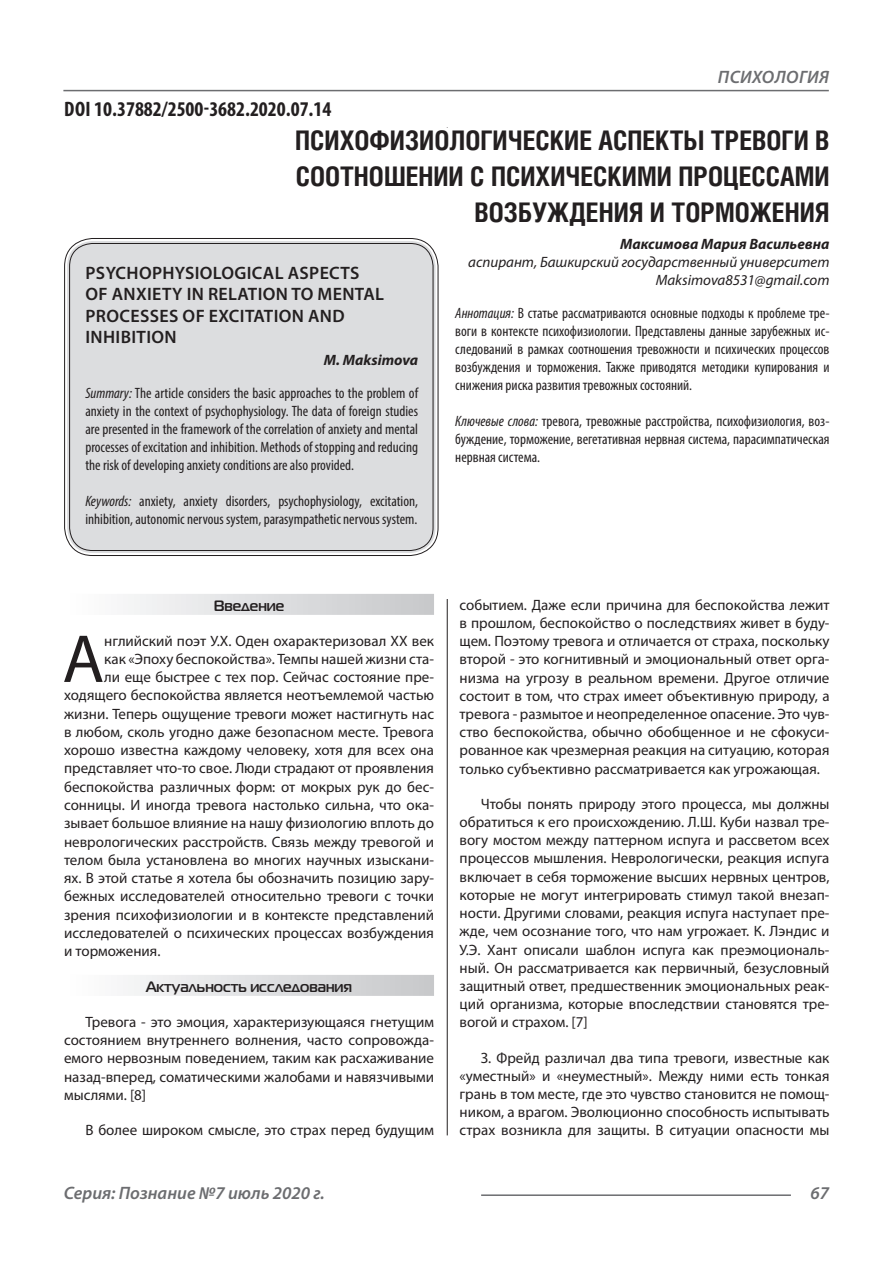
<style>
.page{position:relative;width:893px;height:1263px;background:#fff}
.page>*{position:absolute;margin:0;border:0;box-sizing:border-box;transform-origin:0 0}
.Статья_текст_первый{font:68.4px "Myriad Pro";color:#231f20}
.Статья_название{font:700 27px/36px "Helios Cond C";color:#231f20;text-align:right}
.ДОИ{font:700 condensed 21px "Myriad Pro";color:#231f20}
.Статья_название_англ{font:600 18px/21.6px "Myriad Pro";letter-spacing:.02em;color:#231f20}
.t1{font:italic 600 18px "Myriad Pro";color:#6c6d70}
.t2{font:italic 600 18px "Myriad Pro";letter-spacing:.02em;color:#6c6d70}
.Статья_текст{font:15px/18.1px "Myriad Pro";color:#231f20;text-align:justify}
.Статья_текст_первый-2{font:15px "Myriad Pro";color:#231f20}
.Статья_аннотация_тек{font:condensed 15px/18px "Myriad Pro";color:#231f20;text-align:justify}
.Статья_аннотация_анг{font:condensed 15px/18px "Myriad Pro";color:#231f20;text-align:justify}
.Статья_автор_инфо{font:italic 15px "Myriad Pro";color:#231f20}
.Статья_подзаголовок{font:700 15px "Magistral C";color:#231f20}
.Статья_автор_инфо-2{font:italic 700 15px "Myriad Pro";color:#231f20}
.Статья_автор_англ{font:italic 700 15px "Myriad Pro";color:#231f20}
.s1{font-style:italic}
</style>
<div class="page">
<hr style="left:447px;top:128px;width:1px;height:1007px;background:#231f20">
<hr style="left:63px;top:90px;width:766px;height:1px;background:#6c6d70">
<hr style="left:481px;top:1194px;width:310px;height:2px;background:#6c6d70">
<div style="left:443px;top:128px;width:11px;height:470px;background:#fff"></div>
<div style="left:67px;top:241px;width:369px;height:312px;background:#dcdddf;border-radius:26px"></div>
<div style="left:64px;top:238px;width:375px;height:318px;border:1px solid #231f20;border-radius:28px"></div>
<div style="left:69px;top:243px;width:365px;height:308px;border:1px solid #231f20;border-radius:23px"></div>
<div style="left:64px;top:594px;width:370px;height:21px;background:linear-gradient(to right,#fefeff,#c6c8ca)"></div>
<div style="left:64px;top:975px;width:370px;height:21px;background:linear-gradient(to right,#fefeff,#c6c8ca)"></div>
<p class="ДОИ" style="left:64px;top:96px;width:269px">DOI 10.37882/2500-3682.2020.07.14</p>
<p class="t2" style="left:718px;top:66px;width:113px">ПСИХОЛОГИЯ</p>
<p class="Статья_название" style="left:295px;top:122px;width:536px">ПСИХОФИЗИОЛОГИЧЕСКИЕ АСПЕКТЫ ТРЕВОГИ В<br>СООТНОШЕНИИ С ПСИХИЧЕСКИМИ ПРОЦЕССАМИ<br>ВОЗБУЖДЕНИЯ И ТОРМОЖЕНИЯ</p>
<p class="Статья_автор_инфо-2" style="left:620px;top:234px;width:211px">Максимова Мария Васильевна</p>
<p class="Статья_автор_инфо" style="left:468px;top:253px;width:363px">аспирант, Башкирский государственный университет</p>
<p class="Статья_автор_инфо" style="left:656px;top:271px;width:175px">Maksimova8531@gmail.com</p>
<p class="Статья_аннотация_тек" style="left:455px;top:304px;width:376px"><span class="s1">Аннотация:</span> В статье рассматриваются основные подходы к проблеме тре&shy;воги в контексте психофизиологии. Представлены данные зарубежных ис&shy;следований в рамках соотношения тревожности и психических процессов возбуждения и торможения. Также приводятся методики купирования и снижения риска развития тревожных состояний.</p>
<p class="Статья_аннотация_тек" style="left:455px;top:412px;width:376px"><span class="s1">Ключевые слова:</span> тревога, тревожные расстройства, психофизиология, воз&shy;буждение, торможение, вегетативная нервная система, парасимпатическая нервная система.</p>
<p class="Статья_название_англ" style="left:86px;top:261px;width:300px">PSYCHOPHYSIOLOGICAL ASPECTS<br>OF ANXIETY IN RELATION TO MENTAL<br>PROCESSES OF EXCITATION AND<br>INHIBITION</p>
<p class="Статья_автор_англ" style="left:324px;top:350px;width:96px">M. Maksimova</p>
<p class="Статья_аннотация_анг" style="left:85px;top:384px;width:334px"><span class="s1">Summary:</span> The article considers the basic approaches to the problem of anxiety in the context of psychophysiology. The data of foreign studies are presented in the framework of the correlation of anxiety and mental processes of excitation and inhibition. Methods of stopping and reducing the risk of developing anxiety conditions are also provided.</p>
<p class="Статья_аннотация_анг" style="left:85px;top:492px;width:334px"><span class="s1">Keywords:</span> anxiety, anxiety disorders, psychophysiology, excitation, inhibition, autonomic nervous system, parasympathetic nervous system.</p>
<p class="Статья_подзаголовок" style="left:214px;top:596px;width:72px">Введение</p>
<p class="Статья_текст_первый" style="left:62px;top:617px;width:43px">А</p>
<p class="Статья_текст_первый-2" style="left:104px;top:632px;width:331px">нглийский поэт У.Х. Оден охарактеризовал ХХ век</p>
<p class="Статья_текст_первый-2" style="left:104px;top:650px;width:331px">как «Эпоху беспокойства». Темпы нашей жизни ста-</p>
<p class="Статья_текст_первый-2" style="left:104px;top:668px;width:331px">ли еще быстрее с тех пор. Сейчас состояние пре-</p>
<p class="Статья_текст_первый-2" style="left:64px;top:686px;width:371px">ходящего беспокойства является неотъемлемой частью</p>
<p class="Статья_текст_первый-2" style="left:64px;top:704px;width:371px">жизни. Теперь ощущение тревоги может настигнуть нас</p>
<p class="Статья_текст_первый-2" style="left:64px;top:722px;width:371px">в любом, сколь угодно даже безопасном месте. Тревога</p>
<p class="Статья_текст_первый-2" style="left:64px;top:741px;width:371px">хорошо известна каждому человеку, хотя для всех она</p>
<p class="Статья_текст_первый-2" style="left:64px;top:759px;width:371px">представляет что-то свое. Люди страдают от проявления</p>
<p class="Статья_текст_первый-2" style="left:64px;top:777px;width:371px">беспокойства различных форм: от мокрых рук до бес-</p>
<p class="Статья_текст_первый-2" style="left:64px;top:796px;width:371px">сонницы. И иногда тревога настолько сильна, что ока-</p>
<p class="Статья_текст_первый-2" style="left:64px;top:814px;width:371px">зывает большое влияние на нашу физиологию вплоть до</p>
<p class="Статья_текст_первый-2" style="left:64px;top:832px;width:371px">неврологических расстройств. Связь между тревогой и</p>
<p class="Статья_текст_первый-2" style="left:64px;top:850px;width:371px">телом была установлена во многих научных изыскани-</p>
<p class="Статья_текст_первый-2" style="left:64px;top:869px;width:371px">ях. В этой статье я хотела бы обозначить позицию зару-</p>
<p class="Статья_текст_первый-2" style="left:64px;top:887px;width:371px">бежных исследователей относительно тревоги с точки</p>
<p class="Статья_текст_первый-2" style="left:64px;top:905px;width:371px">зрения психофизиологии и в контексте представлений</p>
<p class="Статья_текст_первый-2" style="left:64px;top:924px;width:371px">исследователей о психических процессах возбуждения</p>
<p class="Статья_текст_первый-2" style="left:64px;top:942px;width:98px">и торможения.</p>
<p class="Статья_подзаголовок" style="left:146px;top:977px;width:208px">Актуальность исследования</p>
<p class="Статья_текст" style="left:64px;top:1012px;width:371px;text-indent:21px">Тревога - это эмоция, характеризующаяся гнетущим состоянием внутреннего волнения, часто сопровожда&shy;емого нервозным поведением, таким как расхаживание назад-вперед, соматическими жалобами и навязчивыми мыслями. [8]</p>
<p class="Статья_текст" style="left:85px;top:1121px;width:350px">В более широком смысле, это страх перед будущим</p>
<p class="Статья_текст" style="left:460px;top:595px;width:371px">событием. Даже если причина для беспокойства лежит в прошлом, беспокойство о последствиях живет в буду&shy;щем. Поэтому тревога и отличается от страха, поскольку второй - это когнитивный и эмоциональный ответ орга&shy;низма на угрозу в реальном времени. Другое отличие состоит в том, что страх имеет объективную природу, а тревога - размытое и неопределенное опасение. Это чув&shy;ство беспокойства, обычно обобщенное и не сфокуси&shy;рованное как чрезмерная реакция на ситуацию, которая только субъективно рассматривается как угрожающая.</p>
<p class="Статья_текст" style="left:460px;top:794px;width:371px;text-indent:21px">Чтобы понять природу этого процесса, мы должны обратиться к его происхождению. Л.Ш. Куби назвал тре&shy;вогу мостом между паттерном испуга и рассветом всех процессов мышления. Неврологически, реакция испуга включает в себя торможение высших нервных центров, которые не могут интегрировать стимул такой внезап&shy;ности. Другими словами, реакция испуга наступает пре&shy;жде, чем осознание того, что нам угрожает. К. Лэндис и У.Э. Хант описали шаблон испуга как преэмоциональ&shy;ный. Он рассматривается как первичный, безусловный защитный ответ, предшественник эмоциональных реак&shy;ций организма, которые впоследствии становятся тре&shy;вогой и страхом. [7]</p>
<p class="Статья_текст" style="left:460px;top:1048px;width:371px;text-indent:21px">З. Фрейд различал два типа тревоги, известные как «уместный» и «неуместный». Между ними есть тонкая грань в том месте, где это чувство становится не помощ&shy;ником, а врагом. Эволюционно способность испытывать страх возникла для защиты. В ситуации опасности мы</p>
<p class="t1" style="left:64px;top:1182px;width:263px">Серия: Познание №7 июль 2020 г.</p>
<p class="t1" style="left:810px;top:1182px;width:20px">67</p>
</div>
